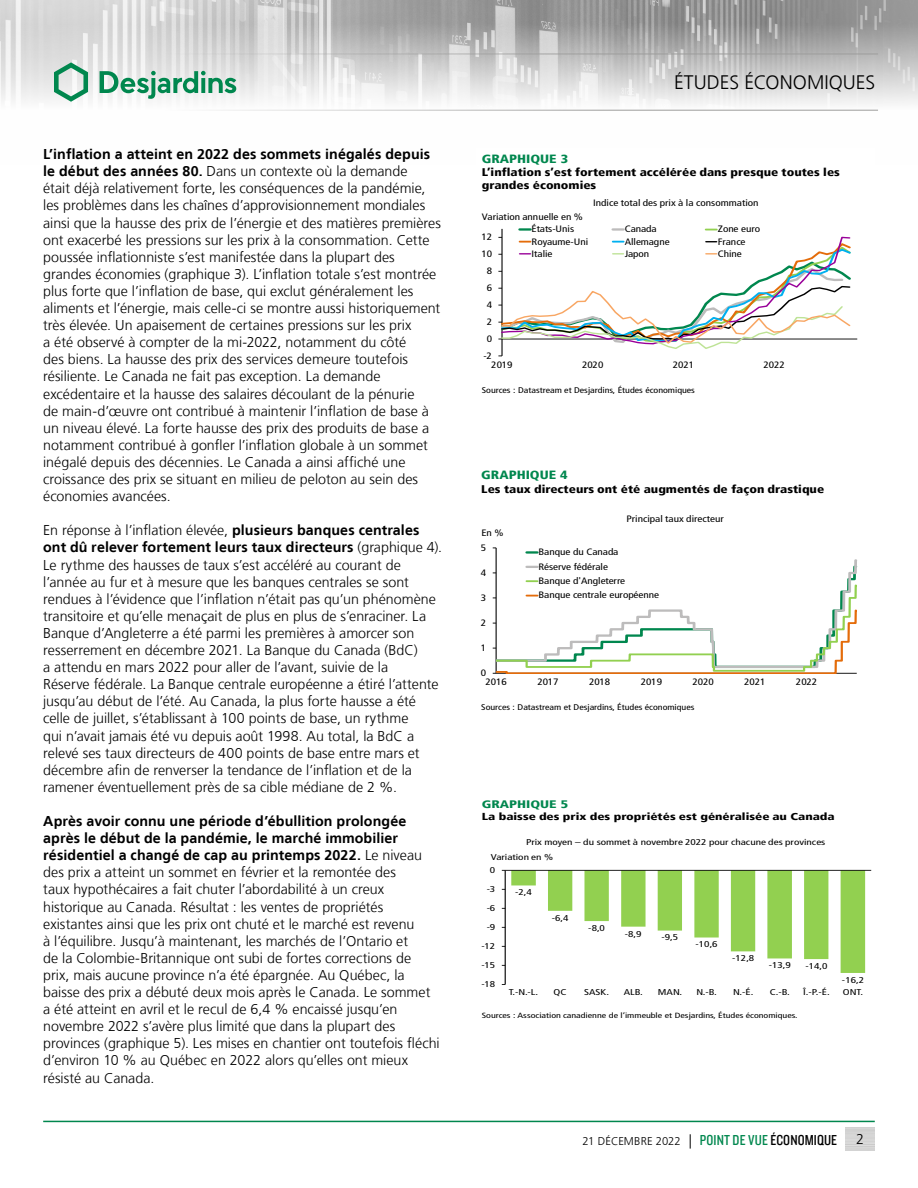
<style>
.page{position:relative;width:918px;height:1188px;background:#fff}
.page>*{position:absolute;margin:0;border:0;box-sizing:border-box;transform-origin:0 0}
.t1{font:300 19.5px "Frutiger LT";color:#000}
.t2{font:300 14.25px/17.1px "Frutiger LT";color:#000}
.t3{font:900 condensed 12px "Frutiger LT";color:#00874e;scale:1.2 1}
.t4{font:300 11.25px "Frutiger LT";letter-spacing:.005em;color:#000}
.t5{font:900 condensed 11.1px/13.2px "Frutiger LT";color:#000;scale:1.2 1}
.t6{font:900 condensed 10.8px "Frutiger LT";color:#00874e;scale:1.32 1}
.t7{font:900 condensed 10.05px "Frutiger LT";color:#000;scale:1.32 1}
.t8{font:condensed 9.3px/14.4px "Frutiger LT";color:#000;scale:1.2 1}
.t9{font:condensed 8.4px/14.5px "Frutiger LT";color:#000;scale:1.32 1}
.t10{font:condensed 8.25px "Frutiger LT";letter-spacing:-.005em;color:#000;scale:1.2 1}
.t11{font:condensed 7.5px "Frutiger LT";letter-spacing:-.005em;color:#000;scale:1.32 1}
.s1{font-weight:700}
.s2{font-size:14.25px}
.s3{font-family:"Knockout 29 Junior Ltweight";font-weight:400;font-size:15px;color:#00874e}
.s4{font-family:"Knockout 29 Junior Ltweight";font-weight:400;font-size:15px}
</style>
<div class="page">
<img style="left:0;top:0;width:918px;height:110px">
<hr style="left:0;top:54px;width:878px;height:1px;background:#9d9d9c">
<hr style="left:0;top:110px;width:878px;height:1px;background:#9d9d9c">
<svg style="left:54px;top:62px;width:34px;height:40px"></svg>
<svg style="left:100px;top:71px;width:136px;height:28px"></svg>
<hr style="left:43px;top:1121px;width:832px;height:1px;background:#00874e">
<hr style="left:502px;top:229px;width:1px;height:127px;background:#000">
<hr style="left:502px;top:339px;width:355px;height:1px;background:#000">
<svg style="left:498px;top:228px;width:355px;height:122px"></svg>
<svg style="left:493px;top:548px;width:364px;height:126px"></svg>
<svg style="left:511px;top:871px;width:354px;height:102px"></svg>
<hr style="left:505px;top:870px;width:1px;height:114px;background:#000">
<hr style="left:505px;top:870px;width:366px;height:1px;background:#000">
<p class="t2" style="left:43px;top:146px;width:399px"><span class="s1">L’inflation a atteint en 2022 des sommets inégalés depuis le début des années 80.</span> Dans un contexte où la demande<br>était déjà relativement forte, les conséquences de la pandémie, les problèmes dans les chaînes d’approvisionnement mondiales ainsi que la hausse des prix de l’énergie et des matières premières ont exacerbé les pressions sur les prix à la consommation. Cette poussée inflationniste s’est manifestée dans la plupart des grandes économies (graphique 3). L’inflation totale s’est montrée plus forte que l’inflation de base, qui exclut généralement les aliments et l’énergie, mais celle-ci se montre aussi historiquement très élevée. Un apaisement de certaines pressions sur les prix<br>a été observé à compter de la mi‑2022, notamment du côté<br>des biens. La hausse des prix des services demeure toutefois résiliente. Le Canada ne fait pas exception. La demande excédentaire et la hausse des salaires découlant de la pénurie<br>de main-d’œuvre ont contribué à maintenir l’inflation de base à un niveau élevé. La forte hausse des prix des produits de base a notamment contribué à gonfler l’inflation globale à un sommet inégalé depuis des décennies. Le Canada a ainsi affiché une croissance des prix se situant en milieu de peloton au sein des économies avancées.</p>
<p class="t2" style="left:43px;top:522px;width:400px">En réponse à l’inflation élevée, <span class="s1">plusieurs banques centrales ont dû relever fortement leurs taux directeurs</span> (graphique 4).<br>Le rythme des hausses de taux s’est accéléré au courant de l’année au fur et à mesure que les banques centrales se sont rendues à l’évidence que l’inflation n’était pas qu’un phénomène transitoire et qu’elle menaçait de plus en plus de s’enraciner. La Banque d’Angleterre a été parmi les premières à amorcer son resserrement en décembre 2021. La Banque du Canada (BdC)<br>a attendu en mars 2022 pour aller de l’avant, suivie de la<br>Réserve fédérale. La Banque centrale européenne a étiré l’attente jusqu’au début de l’été. Au Canada, la plus forte hausse a été celle de juillet, s’établissant à 100 points de base, un rythme<br>qui n’avait jamais été vu depuis août 1998. Au total, la BdC a relevé ses taux directeurs de 400 points de base entre mars et décembre afin de renverser la tendance de l’inflation et de la ramener éventuellement près de sa cible médiane de 2 %.</p>
<p class="t2" style="left:43px;top:813px;width:398px"><span class="s1">Après avoir connu une période d’ébullition prolongée après le début de la pandémie, le marché immobilier résidentiel a changé de cap au printemps 2022.</span> Le niveau des prix a atteint un sommet en février et la remontée des<br>taux hypothécaires a fait chuter l’abordabilité à un creux historique au Canada. Résultat : les ventes de propriétés existantes ainsi que les prix ont chuté et le marché est revenu<br>à l’équilibre. Jusqu’à maintenant, les marchés de l’Ontario et<br>de la Colombie‑Britannique ont subi de fortes corrections de prix, mais aucune province n’a été épargnée. Au Québec, la baisse des prix a débuté deux mois après le Canada. Le sommet a été atteint en avril et le recul de 6,4 % encaissé jusqu’en novembre 2022 s’avère plus limité que dans la plupart des provinces (graphique 5). Les mises en chantier ont toutefois fléchi d’environ 10 % au Québec en 2022 alors qu’elles ont mieux résisté au Canada.</p>
<h1 class="t1" style="left:674px;top:72px;width:203px">ÉTUDES ÉCONOMIQUES</h1>
<p class="t3" style="left:482px;top:151px;width:74px">GRAPHIQUE 3</p>
<p class="t5" style="left:482px;top:166px;width:300px">L’inflation s’est fortement accélérée dans presque toutes les grandes économies</p>
<p class="t8" style="left:482px;top:209px;width:86px">Variation annuelle en %</p>
<p class="t8" style="left:593px;top:195px;width:139px">Indice total des prix à la consommation</p>
<p class="t8" style="left:481px;top:230px;width:10px">12</p>
<p class="t8" style="left:481px;top:247px;width:10px">10</p>
<p class="t8" style="left:487px;top:264px;width:6px">8</p>
<p class="t8" style="left:487px;top:281px;width:6px">6</p>
<p class="t8" style="left:487px;top:298px;width:6px">4</p>
<p class="t8" style="left:487px;top:315px;width:6px">2</p>
<p class="t8" style="left:487px;top:332px;width:6px">0</p>
<p class="t8" style="left:483px;top:349px;width:9px">-2</p>
<p class="t8" style="left:532px;top:222px;width:37px">États-Unis</p>
<p class="t8" style="left:625px;top:222px;width:28px">Canada</p>
<p class="t8" style="left:718px;top:222px;width:37px">Zone euro</p>
<p class="t8" style="left:532px;top:234px;width:49px">Royaume-Uni</p>
<p class="t8" style="left:625px;top:234px;width:39px">Allemagne</p>
<p class="t8" style="left:718px;top:234px;width:25px">France</p>
<p class="t8" style="left:532px;top:246px;width:19px">Italie</p>
<p class="t8" style="left:625px;top:246px;width:22px">Japon</p>
<p class="t8" style="left:718px;top:246px;width:22px">Chine</p>
<p class="t8" style="left:491px;top:357px;width:19px">2019</p>
<p class="t8" style="left:582px;top:357px;width:19px">2020</p>
<p class="t8" style="left:673px;top:357px;width:19px">2021</p>
<p class="t8" style="left:764px;top:357px;width:19px">2022</p>
<p class="t10" style="left:482px;top:385px;width:179px">Sources : Datastream et Desjardins, Études économiques</p>
<p class="t3" style="left:481px;top:468px;width:74px">GRAPHIQUE 4</p>
<p class="t5" style="left:481px;top:482px;width:287px">Les taux directeurs ont été augmentés de façon drastique</p>
<p class="t8" style="left:481px;top:526px;width:20px">En %</p>
<p class="t8" style="left:481px;top:540px;width:6px">5</p>
<p class="t8" style="left:481px;top:565px;width:6px">4</p>
<p class="t8" style="left:481px;top:591px;width:6px">3</p>
<p class="t8" style="left:481px;top:616px;width:6px">2</p>
<p class="t8" style="left:481px;top:641px;width:6px">1</p>
<p class="t8" style="left:481px;top:666px;width:6px">0</p>
<p class="t8" style="left:627px;top:512px;width:83px">Principal taux directeur</p>
<p class="t8" style="left:538px;top:545px;width:102px">Banque du Canada<br>Réserve fédérale<br>Banque d'Angleterre<br>Banque centrale européenne</p>
<p class="t8" style="left:485px;top:675px;width:19px">2016</p>
<p class="t8" style="left:537px;top:675px;width:19px">2017</p>
<p class="t8" style="left:589px;top:675px;width:19px">2018</p>
<p class="t8" style="left:641px;top:675px;width:19px">2019</p>
<p class="t8" style="left:692px;top:675px;width:19px">2020</p>
<p class="t8" style="left:744px;top:675px;width:19px">2021</p>
<p class="t8" style="left:796px;top:675px;width:19px">2022</p>
<p class="t10" style="left:481px;top:702px;width:179px">Sources : Datastream et Desjardins, Études économiques</p>
<p class="t6" style="left:482px;top:798px;width:67px">GRAPHIQUE 5</p>
<p class="t7" style="left:482px;top:810px;width:269px">La baisse des prix des propriétés est généralisée au Canada</p>
<p class="t9" style="left:491px;top:835px;width:255px;text-indent:35px">Prix moyen – du sommet à novembre 2022 pour chacune des provinces<br>Variation en %</p>
<p class="t9" style="left:515px;top:885px;width:14px">-2,4</p>
<p class="t9" style="left:552px;top:911px;width:14px">-6,4</p>
<p class="t9" style="left:588px;top:921px;width:14px">-8,0</p>
<p class="t9" style="left:625px;top:926px;width:14px">-8,9</p>
<p class="t9" style="left:662px;top:930px;width:14px">-9,5</p>
<p class="t9" style="left:696px;top:937px;width:18px">-10,6</p>
<p class="t9" style="left:732px;top:951px;width:18px">-12,8</p>
<p class="t9" style="left:769px;top:958px;width:18px">-13,9</p>
<p class="t9" style="left:805px;top:959px;width:18px">-14,0</p>
<p class="t9" style="left:490px;top:863px;width:6px">0</p>
<p class="t9" style="left:487px;top:882px;width:8px">-3</p>
<p class="t9" style="left:487px;top:901px;width:8px">-6</p>
<p class="t9" style="left:487px;top:920px;width:8px">-9</p>
<p class="t9" style="left:481px;top:939px;width:12px">-12</p>
<p class="t9" style="left:481px;top:958px;width:12px">-15</p>
<p class="t9" style="left:481px;top:977px;width:12px">-18</p>
<p class="t9" style="left:842px;top:973px;width:18px">-16,2</p>
<p class="t9" style="left:509px;top:985px;width:24px">T.-N.-L.</p>
<p class="t9" style="left:554px;top:985px;width:11px">QC</p>
<p class="t9" style="left:584px;top:985px;width:20px">SASK.</p>
<p class="t9" style="left:624px;top:985px;width:16px">ALB.</p>
<p class="t9" style="left:658px;top:985px;width:20px">MAN.</p>
<p class="t9" style="left:696px;top:985px;width:17px">N.-B.</p>
<p class="t9" style="left:733px;top:985px;width:17px">N.-É.</p>
<p class="t9" style="left:770px;top:985px;width:17px">C.-B.</p>
<p class="t9" style="left:803px;top:985px;width:22px">Î.-P.-É.</p>
<p class="t9" style="left:843px;top:985px;width:17px">ONT.</p>
<p class="t11" style="left:482px;top:1011px;width:241px">Sources : Association canadienne de l’immeuble et Desjardins, Études économiques.</p>
<p class="t4" style="left:582px;top:1135px;width:256px">21 DÉCEMBRE 2022 <span class="s2">|</span> <span class="s3">POINT DE VUE</span> <span class="s4">ÉCONOMIQUE</span></p>
<p class="t2" style="left:856px;top:1131px;width:9px">2</p>
</div>
